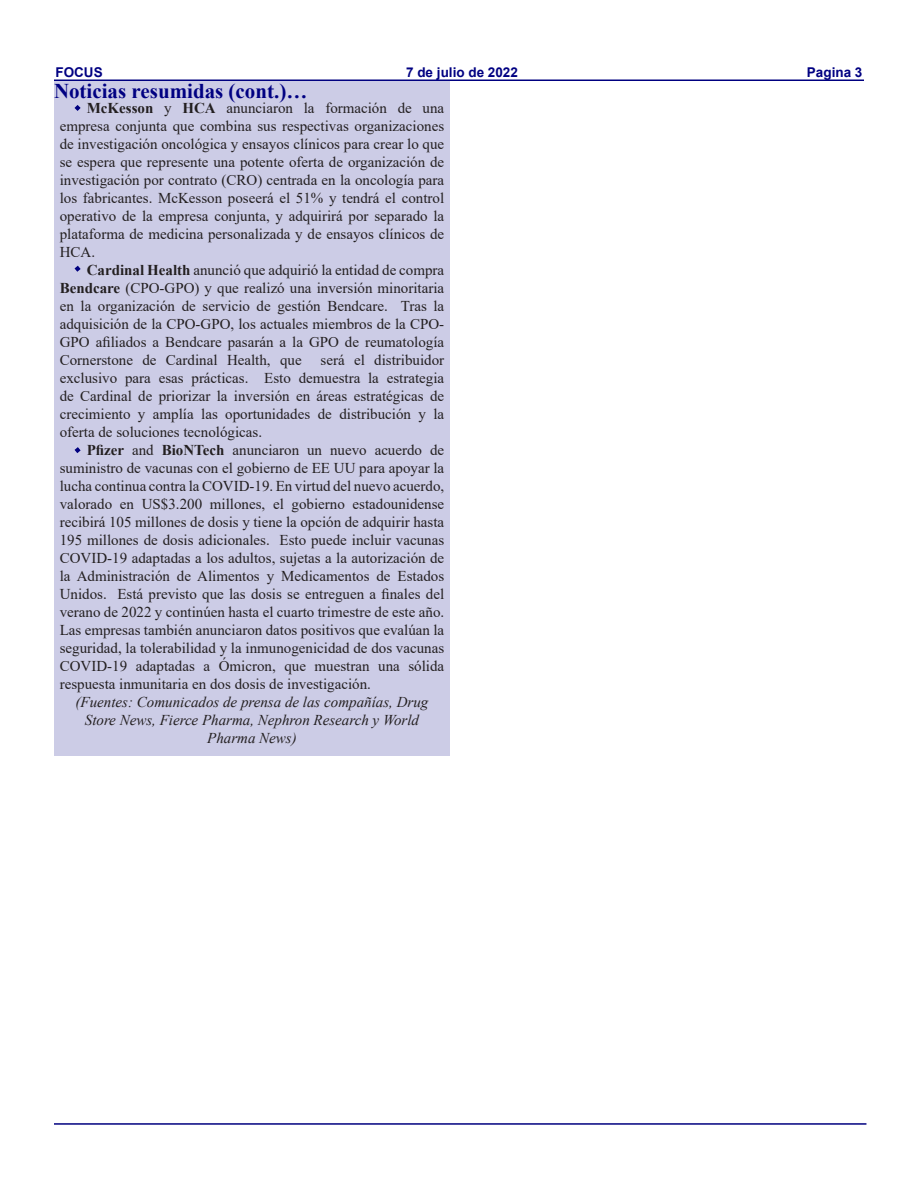
<style>
.page{position:relative;width:918px;height:1188px;background:#fff}
.page>*{position:absolute;margin:0;border:0;box-sizing:border-box;transform-origin:0 0}
.t1{font:700 21px "Times New Roman";color:#000082}
.t2{font:15px/18px "Times New Roman";color:#231f20;text-align:justify}
.t3{font:italic 15px/18px "Times New Roman";color:#231f20;text-align:center}
.t4{font:700 13.5px "Arial";color:#000082}
.s1{font-weight:700}
</style>
<div class="page">
<div style="left:54px;top:81px;width:396px;height:675px;background:#cccce6"></div>
<hr style="left:54px;top:80px;width:810px;height:1px;background:#000080">
<hr style="left:54px;top:1123px;width:812px;height:2px;background:#000080">
<svg style="left:74px;top:105px;width:7px;height:6px"></svg>
<svg style="left:74px;top:265px;width:7px;height:7px"></svg>
<svg style="left:74px;top:447px;width:7px;height:6px"></svg>
<p class="t4" style="left:56px;top:63px;width:49px">FOCUS</p>
<p class="t4" style="left:406px;top:63px;width:113px">7 de julio de 2022</p>
<p class="t4" style="left:807px;top:63px;width:57px">Pagina 3</p>
<p class="t1" style="left:54px;top:76px;width:255px">Noticias resumidas (cont.)…</p>
<p class="t2" style="left:60px;top:99px;width:386px;text-indent:27px"><span class="s1">McKesson</span> y <span class="s1">HCA</span> anunciaron la formación de una empresa conjunta que combina sus respectivas organizaciones de investigación oncológica y ensayos clínicos para crear lo que se espera que represente una potente oferta de organización de investigación por contrato (CRO) centrada en la oncología para los fabricantes. McKesson poseerá el 51% y tendrá el control operativo de la empresa conjunta, y adquirirá por separado la plataforma de medicina personalizada y de ensayos clínicos de HCA.</p>
<p class="t2" style="left:60px;top:261px;width:386px;text-indent:27px"><span class="s1">Cardinal Health</span> anunció que adquirió la entidad de compra <span class="s1">Bendcare</span> (CPO-GPO) y que realizó una inversión minoritaria en la organización de servicio de gestión Bendcare. Tras la adquisición de la CPO-GPO, los actuales miembros de la CPO-GPO afiliados a Bendcare pasarán a la GPO de reumatología Cornerstone de Cardinal Health, que</p>
<p class="t2" style="left:60px;top:351px;width:386px;text-indent:261px">será el distribuidor exclusivo para esas prácticas. Esto demuestra la estrategia de Cardinal de priorizar la inversión en áreas estratégicas de crecimiento y amplía las oportunidades de distribución y la oferta de soluciones tecnológicas.</p>
<p class="t2" style="left:60px;top:441px;width:386px;text-indent:27px"><span class="s1">Pfizer</span> and <span class="s1">BioNTech</span> anunciaron un nuevo acuerdo de suministro de vacunas con el gobierno de EE UU para apoyar la lucha continua contra la COVID-19. En virtud del nuevo acuerdo, valorado en US$3.200 millones, el gobierno estadounidense recibirá 105 millones de dosis y tiene la opción de adquirir hasta 195 millones de dosis adicionales. Esto puede incluir vacunas COVID-19 adaptadas a los adultos, sujetas a la autorización de la Administración de Alimentos y Medicamentos de Estados Unidos. Está previsto que las dosis se entreguen a finales del verano de 2022 y continúen hasta el cuarto trimestre de este año.<br>Las empresas también anunciaron datos positivos que evalúan la seguridad, la tolerabilidad y la inmunogenicidad de dos vacunas COVID-19 adaptadas a Ómicron, que muestran una sólida respuesta inmunitaria en dos dosis de investigación.</p>
<p class="t3" style="left:76px;top:693px;width:354px">(Fuentes: Comunicados de prensa de las compañías, Drug<br>Store News, Fierce Pharma, Nephron Research y World<br>Pharma News)</p>
</div>
